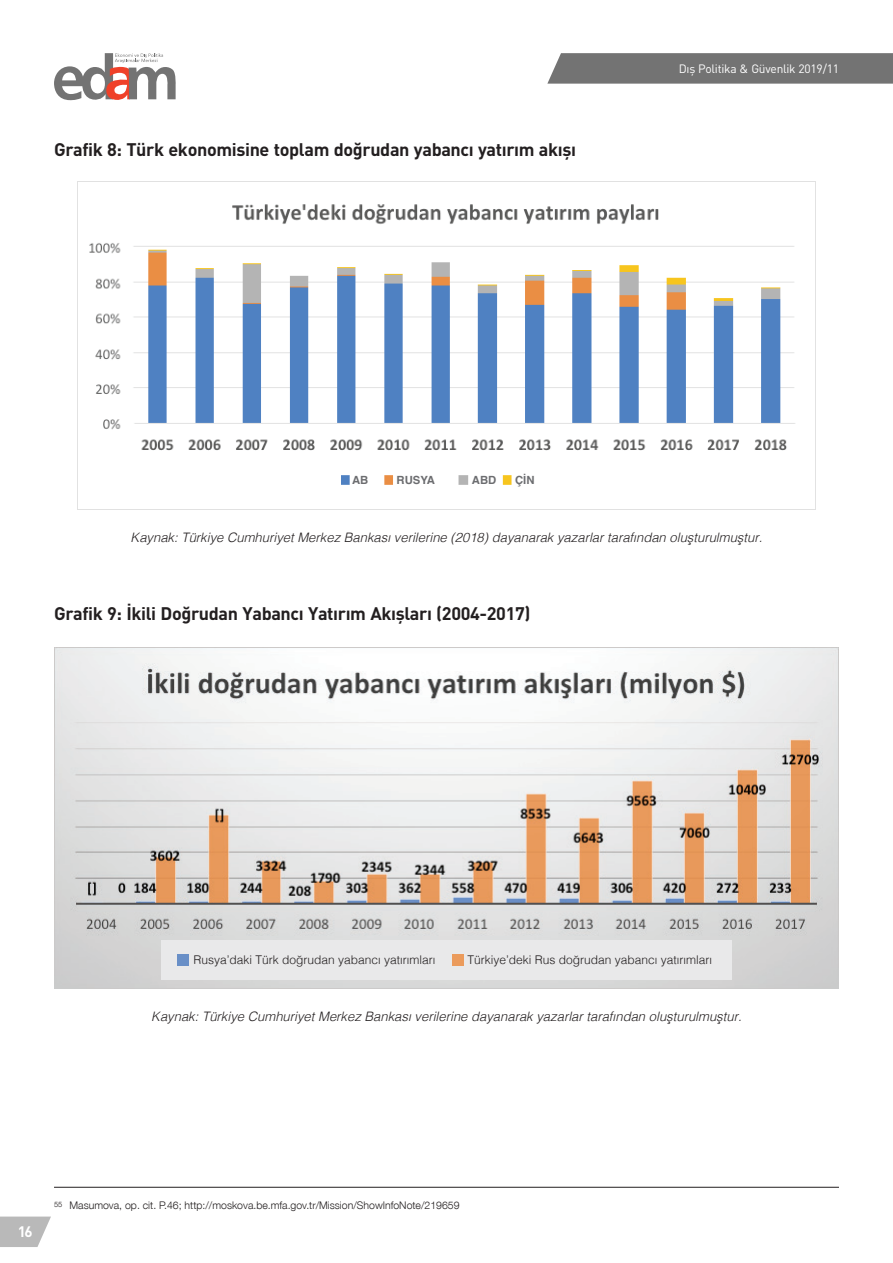
<style>
.page{position:relative;width:893px;height:1263px;background:#fff}
.page>*{position:absolute;margin:0;border:0;box-sizing:border-box;transform-origin:0 0}
.t1{font:700 18px "DIN";letter-spacing:-.02em;color:#231f20}
.t2{font:700 15px "DIN";color:#fff}
.t3{font:italic 300 13.05px "Helvetica";color:#231f20}
.t4{font:300 12px "Helvetica";color:#231f20}
.t5{font:12px "DIN";letter-spacing:-.02em;color:#fff}
.t6{font:700 11.25px "Helvetica";color:#6c6d70}
.t7{font:300 10.5px "Helvetica Neue LT Pro";color:#231f20}
</style>
<div class="page">
<svg style="left:0;top:1216px;width:51px;height:31px;background:#c3c3c3"></svg>
<svg style="left:547px;top:53px;width:346px;height:31px;background:#787878"></svg>
<svg style="left:54px;top:53px;width:122px;height:48px"></svg>
<hr style="left:54px;top:1187px;width:785px;height:1px;background:#231f20">
<img style="left:77px;top:182px;width:739px;height:327px">
<div style="left:352px;top:469px;width:24px;height:26px;background:#fff"></div>
<div style="left:396px;top:469px;width:50px;height:26px;background:#fff"></div>
<div style="left:470px;top:465px;width:30px;height:30px;background:#fff"></div>
<div style="left:513px;top:465px;width:48px;height:25px;background:#fff"></div>
<img style="left:54px;top:647px;width:785px;height:342px">
<div style="left:161px;top:940px;width:571px;height:40px;background:#e9e9ea"></div>
<div style="left:178px;top:954px;width:11px;height:11px;background:#698fc7"></div>
<div style="left:453px;top:954px;width:11px;height:11px;background:#eb9b5c"></div>
<h1 class="t1" style="left:54px;top:138px;width:524px">Grafik 8: Türk ekonomisine toplam doğrudan yabancı yatırım akışı</h1>
<p class="t5" style="left:679px;top:61px;width:162px">Dış Politika &amp; Güvenlik 2019/11</p>
<p class="t6" style="left:352px;top:471px;width:18px">AB</p>
<p class="t6" style="left:397px;top:471px;width:40px">RUSYA</p>
<p class="t6" style="left:472px;top:471px;width:26px">ABD</p>
<p class="t6" style="left:515px;top:471px;width:21px">ÇİN</p>
<p class="t3" style="left:131px;top:527px;width:633px">Kaynak: Türkiye Cumhuriyet Merkez Bankası verilerine (2018) dayanarak yazarlar tarafından oluşturulmuştur.</p>
<h1 class="t1" style="left:54px;top:602px;width:478px">Grafik 9: İkili Doğrudan Yabancı Yatırım Akışları (2004-2017)</h1>
<p class="t4" style="left:194px;top:949px;width:244px">Rusya’daki Türk doğrudan yabancı yatırımları</p>
<p class="t4" style="left:467px;top:949px;width:246px">Türkiye’deki Rus doğrudan yabancı yatırımları</p>
<p class="t3" style="left:151px;top:1005px;width:592px">Kaynak: Türkiye Cumhuriyet Merkez Bankası verilerine dayanarak yazarlar tarafından oluşturulmuştur.</p>
<p class="t2" style="left:18px;top:1222px;width:16px">16</p>
<p class="t7" style="left:54px;top:1199px;width:407px"><sup>55</sup> Masumova, op. cit. P.46; http://moskova.be.mfa.gov.tr/Mission/ShowInfoNote/219659</p>
</div>
